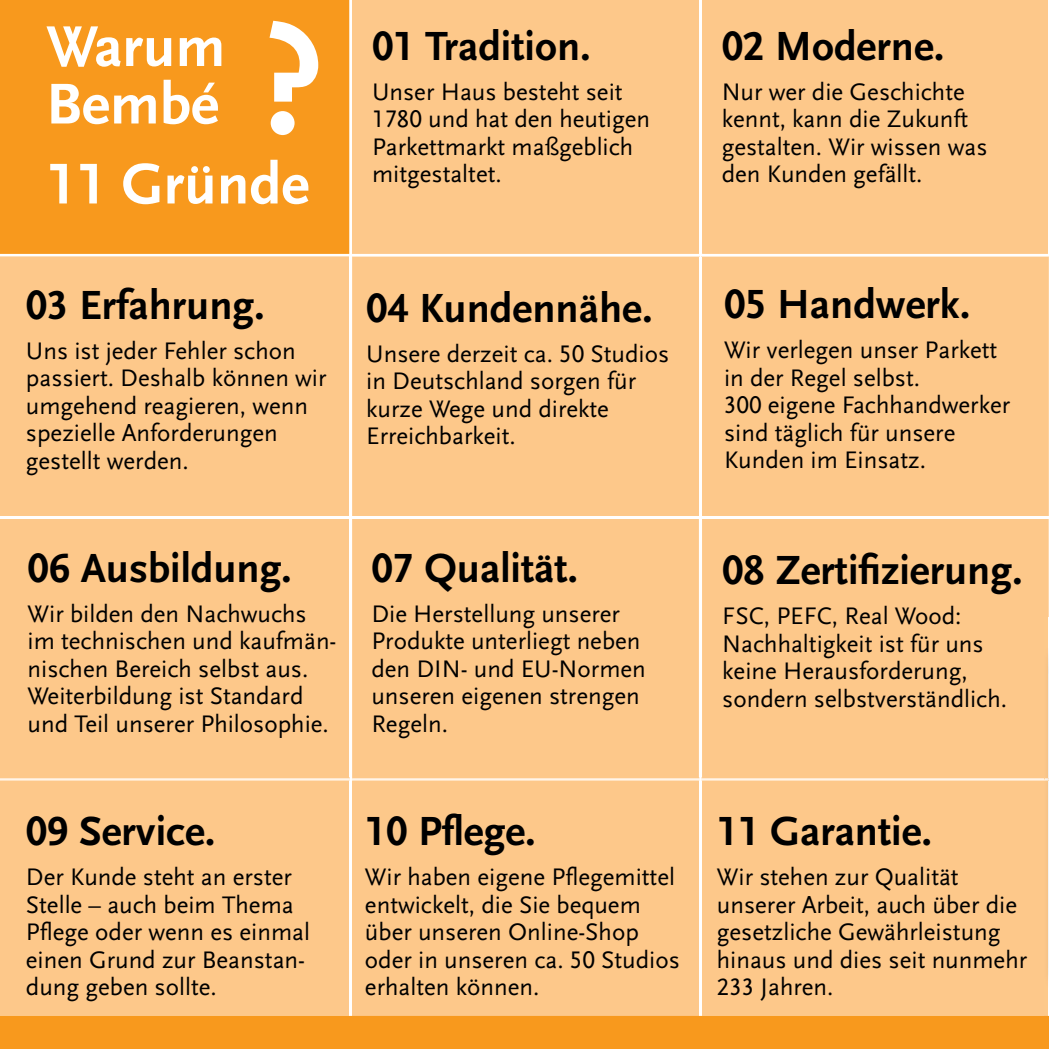
<style>
.page{position:relative;width:1049px;height:1049px;background:#fff}
.page>*{position:absolute;margin:0;border:0;box-sizing:border-box;transform-origin:0 0}
.t1{font:700 150px "Scala Sans LF";color:#fff}
.t2{font:700 60px/57.5px "Scala Sans LF";color:#fff}
.t3{font:700 42.5px "Scala Sans LF";color:#000}
.t4{font:25px/27.5px "Scala Sans LF";color:#000}
</style>
<div class="page">
<div style="left:0;top:995px;width:349px;height:20px;background:#fdc88a"></div>
<div style="left:352px;top:781px;width:347px;height:235px;background:#fdc88a"></div>
<div style="left:702px;top:995px;width:343px;height:20px;background:#fdc88a"></div>
<div style="left:0;top:256px;width:349px;height:260px;background:#fdc88a"></div>
<div style="left:352px;top:257px;width:347px;height:259px;background:#fdc88a"></div>
<div style="left:702px;top:257px;width:347px;height:259px;background:#fdc88a"></div>
<div style="left:0;top:0;width:349px;height:254px;background:#f8991d"></div>
<hr style="left:352px;top:256px;width:347px;height:1px;background:#ffe2c0">
<hr style="left:702px;top:256px;width:347px;height:1px;background:#ffe2c0">
<div style="left:349px;top:0;width:699px;height:254px;background:#fdc88a"></div>
<div style="left:0;top:519px;width:349px;height:102px;background:#fdc88a"></div>
<div style="left:352px;top:519px;width:347px;height:102px;background:#fdc88a"></div>
<div style="left:702px;top:519px;width:347px;height:102px;background:#fdc88a"></div>
<img style="left:1045px;top:617px;width:4px;height:4px">
<div style="left:0;top:621px;width:1049px;height:374px;background:#fdc88a"></div>
<div style="left:0;top:1015px;width:1049px;height:34px;background:#f8991d"></div>
<h1 class="t1" style="left:261px;top:3px;width:64px">?</h1>
<h3 class="t3" style="left:372px;top:23px;width:220px">01 Tradition.</h3>
<h2 class="t2" style="left:46px;top:19px;width:181px">Warum<br>Bembé</h2>
<h2 class="t2" style="left:46px;top:157px;width:265px">11 Gründe</h2>
<p class="t4" style="left:372px;top:78px;width:280px">Unser Haus besteht seit<br>1780 und hat den heutigen<br>Parkettmarkt maßgeblich mitgestaltet.</p>
<h3 class="t3" style="left:26px;top:282px;width:240px">03 Erfahrung.</h3>
<p class="t4" style="left:26px;top:337px;width:302px">Uns ist jeder Fehler schon passiert. Deshalb können wir umgehend reagieren, wenn spezielle Anforderungen gestellt werden.</p>
<h3 class="t3" style="left:366px;top:285px;width:288px">04 Kundennähe.</h3>
<p class="t4" style="left:366px;top:340px;width:304px">Unsere derzeit ca. 50 Studios in Deutschland sorgen für kurze Wege und direkte<br>Erreichbarkeit.</p>
<h3 class="t3" style="left:28px;top:545px;width:266px">06 Ausbildung.</h3>
<p class="t4" style="left:28px;top:600px;width:310px">Wir bilden den Nachwuchs im technischen und kaufmän&shy;nischen Bereich selbst aus.<br>Weiterbildung ist Standard und Teil unserer Philosophie.</p>
<h3 class="t3" style="left:371px;top:545px;width:208px">07 Qualität.</h3>
<p class="t4" style="left:371px;top:600px;width:276px">Die Herstellung unserer<br>Produkte unterliegt neben den DIN- und EU-Normen unseren eigenen strengen<br>Regeln.</p>
<h3 class="t3" style="left:26px;top:808px;width:191px">09 Service.</h3>
<p class="t4" style="left:26px;top:864px;width:286px">Der Kunde steht an erster<br>Stelle – auch beim Thema<br>Pflege oder wenn es einmal einen Grund zur Beanstan&shy;dung geben sollte.</p>
<h3 class="t3" style="left:365px;top:808px;width:172px">10 Pflege.</h3>
<p class="t4" style="left:365px;top:864px;width:316px">Wir haben eigene Pflegemittel entwickelt, die Sie bequem über unseren Online-Shop oder in unseren ca. 50 Studios erhalten können.</p>
<h3 class="t3" style="left:722px;top:23px;width:224px">02 Moderne.</h3>
<p class="t4" style="left:722px;top:78px;width:267px">Nur wer die Geschichte kennt, kann die Zukunft gestalten. Wir wissen was den Kunden gefällt.</p>
<h3 class="t3" style="left:724px;top:282px;width:248px">05 Handwerk.</h3>
<p class="t4" style="left:724px;top:337px;width:288px">Wir verlegen unser Parkett in der Regel selbst.<br>300 eigene Fachhandwerker sind täglich für unsere<br>Kunden im Einsatz.</p>
<h3 class="t3" style="left:722px;top:547px;width:302px">08 Zertifizierung.</h3>
<p class="t4" style="left:722px;top:603px;width:286px">FSC, PEFC, Real Wood:<br>Nachhaltigkeit ist für uns keine Herausforderung, sondern selbstverständlich.</p>
<h3 class="t3" style="left:717px;top:808px;width:217px">11 Garantie.</h3>
<p class="t4" style="left:717px;top:864px;width:312px">Wir stehen zur Qualität unserer Arbeit, auch über die gesetzliche Gewährleistung hinaus und dies seit nunmehr<br>233 Jahren.</p>
</div>
